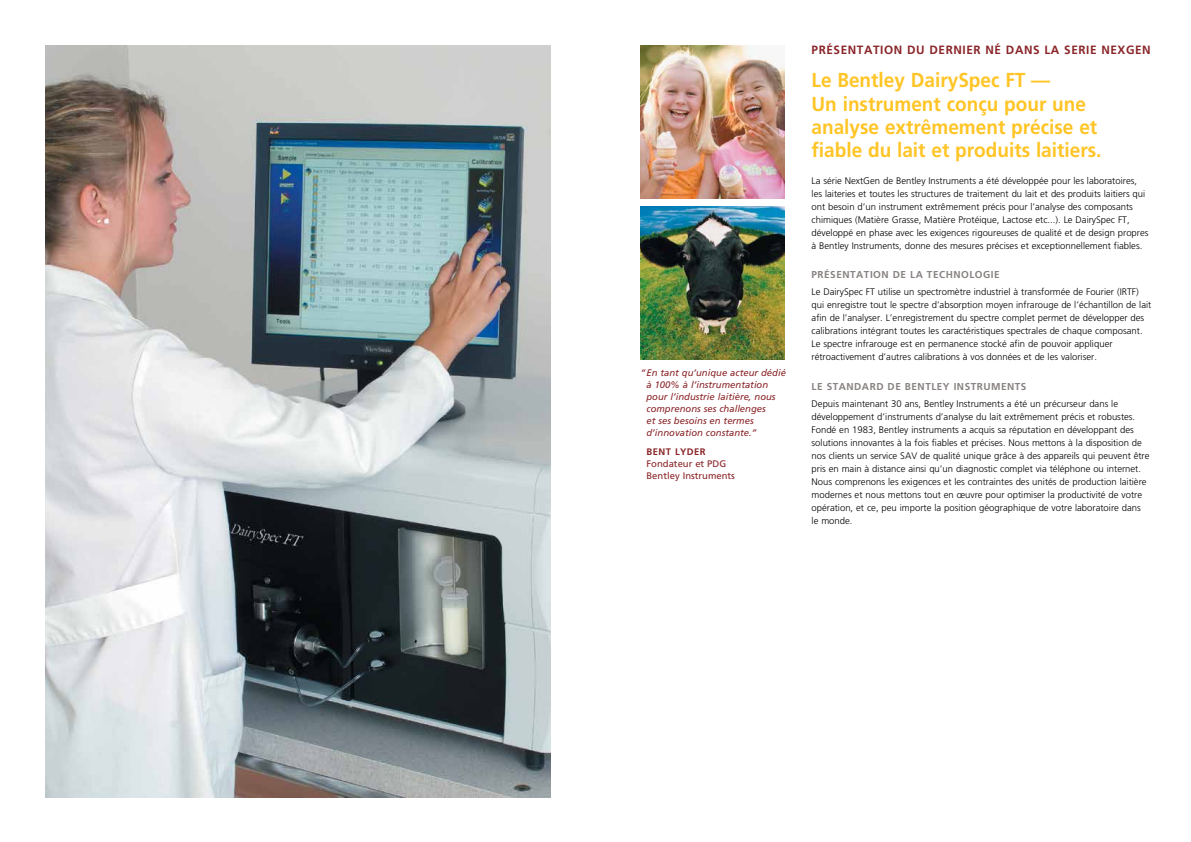
<style>
.page{position:relative;width:1191px;height:842px;background:#fff}
.page>*{position:absolute;margin:0;border:0;box-sizing:border-box;transform-origin:0 0}
.t1{font:700 20.2px/23.4px "Frutiger LT Std";color:#ffc425;scale:.94 1}
.t2{font:700 12px "Frutiger LT Std";letter-spacing:.05em;color:#8a2529}
.t3{font:700 10px "Frutiger LT Std";letter-spacing:.05em;color:#888281}
.t4{font:300 9.5px/13px "Frutiger LT Std";color:#000}
.t5{font:italic 9.5px/12px "Frutiger LT Std";color:#8a2529}
.t6{font:9.5px/12px "Frutiger LT Std";color:#8a2529}
.t7{font:700 9.5px "Frutiger LT Std";color:#8a2529}
</style>
<div class="page">
<img style="left:45px;top:45px;width:505px;height:752px">
<img style="left:640px;top:45px;width:144px;height:153px">
<img style="left:640px;top:206px;width:144px;height:154px">
<p class="t5" style="left:646px;top:366px;width:141px;text-indent:-6px">“En tant qu’unique acteur dédié à 100% à l’instrumentation pour l’industrie laitière, nous comprenons ses challenges<br>et ses besoins en termes d’innovation constante.”</p>
<p class="t7" style="left:646px;top:446px;width:7px">Bent</p>
<p class="t7" style="left:675px;top:446px;width:19px">Lyder</p>
<p class="t6" style="left:646px;top:458px;width:90px">Fondateur et PDG<br>Bentley Instruments</p>
<p class="t2" style="left:811px;top:43px;width:341px">PRÉSENTATION DU DERNIER NÉ DANS LA SERIE NEXGEN</p>
<h1 class="t1" style="left:811px;top:69px;width:310px">Le Bentley DairySpec FT —<br>Un instrument conçu pour une analyse extrêmement précise et fiable du lait et produits laitiers.</h1>
<p class="t4" style="left:811px;top:174px;width:338px">La série NextGen de Bentley Instruments a été développée pour les laboratoires, les laiteries et toutes les structures de traitement du lait et des produits laitiers qui ont besoin d’un instrument extrêmement précis pour l’analyse des composants chimiques (Matière Grasse, Matière Protéique, Lactose etc...). Le DairySpec FT, développé en phase avec les exigences rigoureuses de qualité et de design propres à Bentley Instruments, donne des mesures précises et exceptionnellement fiables.</p>
<p class="t3" style="left:811px;top:269px;width:190px">PRÉSENTATION DE LA TECHNOLOGIE</p>
<p class="t4" style="left:811px;top:286px;width:341px">Le DairySpec FT utilise un spectromètre industriel à transformée de Fourier (IRTF) qui enregistre tout le spectre d’absorption moyen infrarouge de l’échantillon de lait afin de l’analyser. L’enregistrement du spectre complet permet de développer des calibrations intégrant toutes les caractéristiques spectrales de chaque composant.<br>Le spectre infrarouge est en permanence stocké afin de pouvoir appliquer rétroactivement d’autres calibrations à vos données et de les valoriser.</p>
<p class="t3" style="left:811px;top:380px;width:216px">LE STANDARD DE BENTLEY INSTRUMENTS</p>
<p class="t4" style="left:811px;top:398px;width:339px">Depuis maintenant 30 ans, Bentley Instruments a été un précurseur dans le développement d’instruments d’analyse du lait extrêmement précis et robustes.<br>Fondé en 1983, Bentley instruments a acquis sa réputation en développant des solutions innovantes à la fois fiables et précises. Nous mettons à la disposition de nos clients un service SAV de qualité unique grâce à des appareils qui peuvent être pris en main à distance ainsi qu’un diagnostic complet via téléphone ou internet.<br>Nous comprenons les exigences et les contraintes des unités de production laitière modernes et nous mettons tout en œuvre pour optimiser la productivité de votre opération, et ce, peu importe la position géographique de votre laboratoire dans le monde.</p>
</div>
